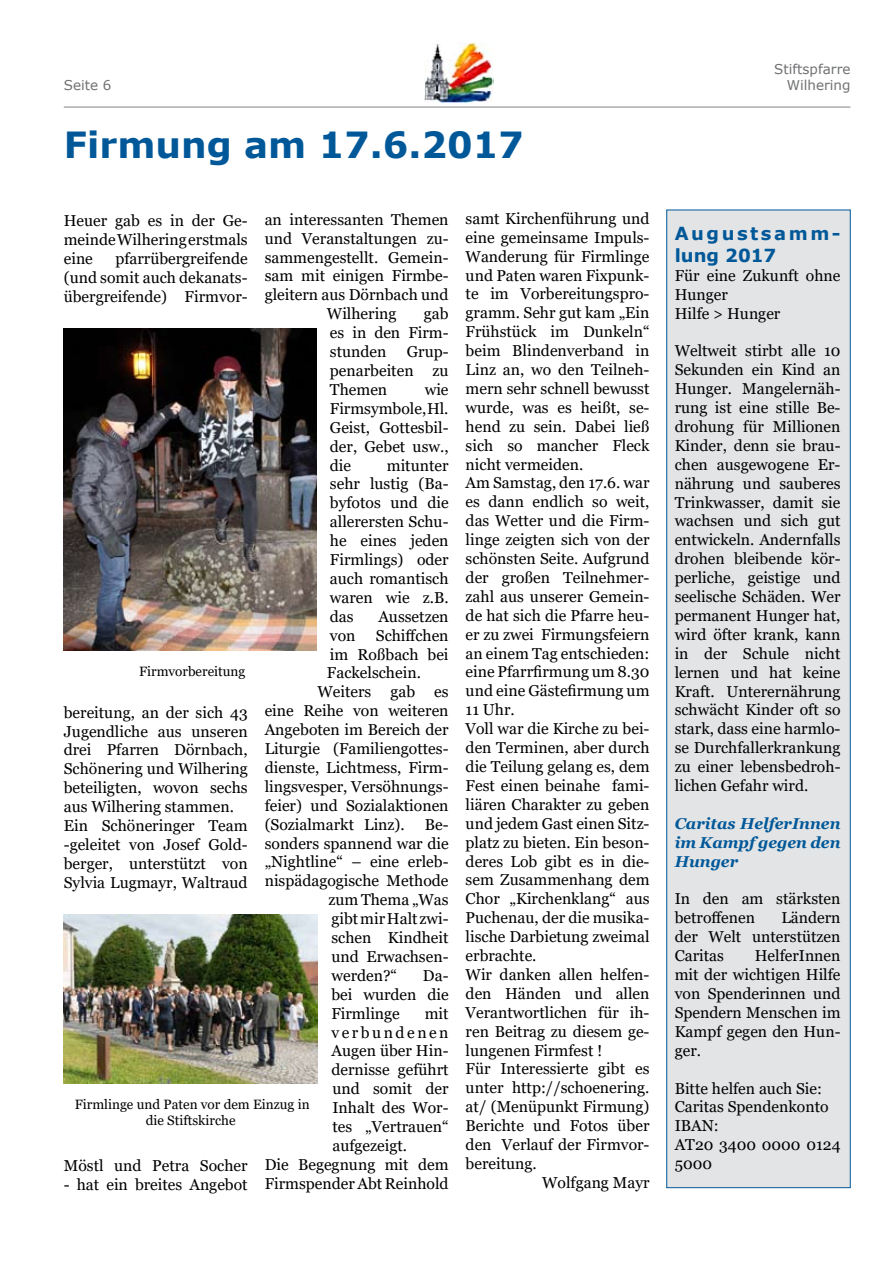
<style>
.page{position:relative;width:893px;height:1263px;background:#fff}
.page>*{position:absolute;margin:0;border:0;box-sizing:border-box;transform-origin:0 0}
.t1{font:700 36px "Verdana";color:#005899}
.t2{font:700 18px/21.6px "Verdana";letter-spacing:.14em;color:#005899}
.t3{font:15.75px/18.9px "Georgia";color:#000;text-align:justify}
.t4{font:italic 700 15.75px/18.9px "Georgia";color:#005899;text-align:justify}
.t5{font:15.75px "Georgia";letter-spacing:.16em;color:#000}
.t6{font:13.5px/16.2px "Georgia";color:#000;text-align:center}
.t7{font:13.5px/16.2px "Verdana";color:#707173;text-align:right}
</style>
<div class="page">
<hr style="left:64px;top:107px;width:786px;height:1px;background:#000">
<img style="left:425px;top:43px;width:69px;height:60px">
<div style="left:666px;top:210px;width:184px;height:978px;background:#e3e4e5"></div>
<img style="left:64px;top:328px;width:252px;height:323px">
<img style="left:64px;top:914px;width:253px;height:169px">
<p class="t7" style="left:64px;top:77px;width:49px">Seite 6</p>
<h1 class="t1" style="left:64px;top:119px;width:462px">Firmung am 17.6.2017</h1>
<p class="t3" style="left:64px;top:212px;width:185px">Heuer gab es in der Ge&shy;meinde Wilhering erstmals eine</p>
<p class="t3" style="left:64px;top:249px;width:185px;text-indent:52px">pfarrübergreifende (und somit auch dekanats&shy;übergreifende) Firmvor-</p>
<p class="t3" style="left:265px;top:210px;width:185px">an interessanten Themen</p>
<p class="t3" style="left:265px;top:229px;width:185px">und Veranstaltungen zu-</p>
<p class="t3" style="left:265px;top:248px;width:185px">sammengestellt. Gemein-</p>
<p class="t3" style="left:265px;top:267px;width:185px">sam mit einigen Firmbe-</p>
<p class="t3" style="left:265px;top:286px;width:185px">gleitern aus Dörnbach und</p>
<p class="t3" style="left:327px;top:305px;width:71px">Wilhering</p>
<p class="t3" style="left:330px;top:305px;width:120px;text-indent:94px">gab es in den Firm&shy;stunden</p>
<p class="t3" style="left:330px;top:342px;width:120px;text-indent:77px">Grup&shy;penarbeiten zu Themen</p>
<p class="t3" style="left:330px;top:380px;width:120px;text-indent:95px">wie Firmsymbole, Hl.<br>Geist, Gottesbil&shy;der, Gebet usw., die</p>
<p class="t3" style="left:330px;top:456px;width:120px;text-indent:57px">mitunter sehr lustig (Ba&shy;byfotos und die allerersten Schu&shy;he eines jeden Firmlings) oder auch romantisch waren wie z.B. das</p>
<p class="t3" style="left:378px;top:607px;width:72px">Aussetzen</p>
<p class="t3" style="left:330px;top:626px;width:27px">von</p>
<p class="t3" style="left:376px;top:626px;width:74px">Schiffchen</p>
<p class="t3" style="left:330px;top:645px;width:120px">im Roßbach bei</p>
<p class="t3" style="left:327px;top:664px;width:95px">Fackelschein.</p>
<p class="t3" style="left:317px;top:683px;width:133px">Weiters gab es</p>
<p class="t3" style="left:265px;top:702px;width:185px">eine Reihe von weiteren</p>
<p class="t3" style="left:265px;top:720px;width:185px">Angeboten im Bereich der</p>
<p class="t3" style="left:265px;top:739px;width:185px">Liturgie (Familiengottes-</p>
<p class="t3" style="left:265px;top:758px;width:185px">dienste, Lichtmess, Firm-</p>
<p class="t3" style="left:265px;top:777px;width:185px">lingsvesper, Versöhnungs-</p>
<p class="t3" style="left:265px;top:796px;width:185px">feier) und Sozialaktionen</p>
<p class="t3" style="left:265px;top:815px;width:142px">(Sozialmarkt Linz).</p>
<p class="t3" style="left:425px;top:815px;width:25px">Be-</p>
<p class="t3" style="left:265px;top:834px;width:185px">sonders spannend war die</p>
<p class="t3" style="left:265px;top:853px;width:185px">„Nightline“ – eine erleb-</p>
<p class="t3" style="left:265px;top:872px;width:185px">nispädagogische Methode</p>
<p class="t3" style="left:328px;top:891px;width:122px">zum Thema „Was</p>
<p class="t3" style="left:331px;top:909px;width:119px">gibt mir Halt zwi-</p>
<p class="t3" style="left:331px;top:928px;width:119px">schen Kindheit</p>
<p class="t3" style="left:331px;top:947px;width:119px">und Erwachsen-</p>
<p class="t3" style="left:331px;top:966px;width:67px">werden?“</p>
<p class="t6" style="left:139px;top:664px;width:108px">Firmvorbereitung</p>
<p class="t3" style="left:64px;top:703px;width:185px;text-align:left">bereitung, an der sich 43<br>Jugendliche aus unseren drei Pfarren Dörnbach,<br>Schönering und Wilhering beteiligten, wovon sechs aus Wilhering stammen.<br>Ein Schöneringer Team -geleitet von Josef Gold&shy;berger, unterstützt von<br>Sylvia Lugmayr, Waltraud</p>
<p class="t3" style="left:331px;top:966px;width:119px;text-indent:92px">Da&shy;bei wurden die Firmlinge</p>
<p class="t3" style="left:425px;top:1004px;width:25px">mit</p>
<p class="t5" style="left:331px;top:1022px;width:119px">verbundenen</p>
<p class="t3" style="left:331px;top:1042px;width:119px">Augen über Hin-</p>
<p class="t3" style="left:331px;top:1061px;width:119px">dernisse geführt</p>
<p class="t3" style="left:332px;top:1080px;width:118px">und somit der</p>
<p class="t3" style="left:332px;top:1098px;width:118px">Inhalt des Wor-</p>
<p class="t3" style="left:332px;top:1117px;width:118px">tes „Vertrauen“</p>
<p class="t3" style="left:332px;top:1136px;width:76px">aufgezeigt.</p>
<p class="t3" style="left:265px;top:1155px;width:185px">Die Begegnung mit dem</p>
<p class="t3" style="left:265px;top:1174px;width:185px">Firmspender Abt Reinhold</p>
<p class="t6" style="left:75px;top:1096px;width:236px">Firmlinge und Paten vor dem Einzug in die Stiftskirche</p>
<p class="t3" style="left:64px;top:1157px;width:185px">Möstl und Petra Socher</p>
<p class="t3" style="left:64px;top:1176px;width:185px">- hat ein breites Angebot</p>
<p class="t3" style="left:466px;top:209px;width:185px">samt Kirchenführung und</p>
<p class="t3" style="left:466px;top:228px;width:185px">eine gemeinsame Impuls-</p>
<p class="t3" style="left:466px;top:247px;width:185px">Wanderung für Firmlinge</p>
<p class="t3" style="left:466px;top:266px;width:185px">und Paten waren Fixpunk-</p>
<p class="t3" style="left:466px;top:285px;width:185px">te im Vorbereitungspro-</p>
<p class="t3" style="left:466px;top:304px;width:185px">gramm. Sehr gut kam „Ein</p>
<p class="t3" style="left:466px;top:323px;width:185px">Frühstück im Dunkeln“</p>
<p class="t3" style="left:466px;top:342px;width:185px">beim Blindenverband in</p>
<p class="t3" style="left:466px;top:360px;width:185px">Linz an, wo den Teilneh-</p>
<p class="t3" style="left:466px;top:379px;width:185px">mern sehr schnell bewusst</p>
<p class="t3" style="left:466px;top:398px;width:185px">wurde, was es heißt, se-</p>
<p class="t3" style="left:466px;top:417px;width:185px">hend zu sein. Dabei ließ</p>
<p class="t3" style="left:466px;top:436px;width:185px">sich so mancher Fleck</p>
<p class="t3" style="left:466px;top:455px;width:119px">nicht vermeiden.</p>
<p class="t3" style="left:466px;top:474px;width:185px">Am Samstag, den 17.6. war</p>
<p class="t3" style="left:466px;top:493px;width:185px">es dann endlich so weit,</p>
<p class="t3" style="left:466px;top:512px;width:185px">das Wetter und die Firm-</p>
<p class="t3" style="left:466px;top:531px;width:185px">linge zeigten sich von der</p>
<p class="t3" style="left:466px;top:549px;width:185px">schönsten Seite. Aufgrund</p>
<p class="t3" style="left:466px;top:568px;width:185px">der großen Teilnehmer-</p>
<p class="t3" style="left:466px;top:587px;width:185px">zahl aus unserer Gemein-</p>
<p class="t3" style="left:466px;top:606px;width:185px">de hat sich die Pfarre heu-</p>
<p class="t3" style="left:466px;top:625px;width:185px">er zu zwei Firmungsfeiern</p>
<p class="t3" style="left:466px;top:644px;width:185px">an einem Tag entschieden:</p>
<p class="t3" style="left:466px;top:663px;width:185px">eine Pfarrfirmung um 8.30</p>
<p class="t3" style="left:466px;top:682px;width:185px">und eine Gästefirmung um</p>
<p class="t3" style="left:466px;top:701px;width:51px">11 Uhr.</p>
<p class="t3" style="left:466px;top:720px;width:185px">Voll war die Kirche zu bei-</p>
<p class="t3" style="left:466px;top:738px;width:185px">den Terminen, aber durch</p>
<p class="t3" style="left:466px;top:757px;width:185px">die Teilung gelang es, dem</p>
<p class="t3" style="left:466px;top:776px;width:185px">Fest einen beinahe fami-</p>
<p class="t3" style="left:466px;top:795px;width:185px">liären Charakter zu geben</p>
<p class="t3" style="left:466px;top:814px;width:185px">und jedem Gast einen Sitz-</p>
<p class="t3" style="left:466px;top:833px;width:185px">platz zu bieten. Ein beson-</p>
<p class="t3" style="left:466px;top:852px;width:185px">deres Lob gibt es in die-</p>
<p class="t3" style="left:466px;top:871px;width:185px">sem Zusammenhang dem</p>
<p class="t3" style="left:466px;top:890px;width:185px">Chor „Kirchenklang“ aus</p>
<p class="t3" style="left:466px;top:909px;width:185px">Puchenau, der die musika-</p>
<p class="t3" style="left:466px;top:927px;width:185px">lische Darbietung zweimal</p>
<p class="t3" style="left:466px;top:946px;width:72px">erbrachte.</p>
<p class="t3" style="left:466px;top:965px;width:185px">Wir danken allen helfen-</p>
<p class="t3" style="left:466px;top:984px;width:185px">den Händen und allen</p>
<p class="t3" style="left:466px;top:1003px;width:185px">Verantwortlichen für ih-</p>
<p class="t3" style="left:466px;top:1022px;width:185px">ren Beitrag zu diesem ge-</p>
<p class="t3" style="left:466px;top:1041px;width:138px">lungenen Firmfest !</p>
<p class="t3" style="left:466px;top:1060px;width:185px">Für Interessierte gibt es</p>
<p class="t3" style="left:466px;top:1079px;width:185px">unter http://schoenering.</p>
<p class="t3" style="left:466px;top:1098px;width:185px">at/ (Menüpunkt Firmung)</p>
<p class="t3" style="left:466px;top:1116px;width:185px">Berichte und Fotos über</p>
<p class="t3" style="left:466px;top:1135px;width:185px">den Verlauf der Firmvor-</p>
<p class="t3" style="left:466px;top:1154px;width:73px">bereitung.</p>
<p class="t3" style="left:542px;top:1173px;width:109px">Wolfgang Mayr</p>
<p class="t7" style="left:774px;top:61px;width:78px">Stiftspfarre<br>Wilhering</p>
<p class="t2" style="left:675px;top:222px;width:167px">Augustsamm&shy;lung 2017</p>
<p class="t3" style="left:675px;top:266px;width:167px;text-align:left">Für eine Zukunft ohne<br>Hunger<br>Hilfe &gt; Hunger</p>
<p class="t3" style="left:675px;top:342px;width:167px">Weltweit stirbt alle 10<br>Sekunden ein Kind an Hunger. Mangelernäh&shy;rung ist eine stille Be&shy;drohung für Millionen Kinder, denn sie brau&shy;chen ausgewogene Er&shy;nährung und sauberes Trinkwasser, damit sie wachsen und sich gut entwickeln. Andernfalls drohen bleibende kör&shy;perliche, geistige und seelische Schäden. Wer permanent Hunger hat, wird öfter krank, kann in der Schule nicht lernen und hat keine Kraft. Unterernährung schwächt Kinder oft so stark, dass eine harmlo&shy;se Durchfallerkrankung zu einer lebensbedroh&shy;lichen Gefahr wird.</p>
<p class="t4" style="left:675px;top:814px;width:167px">Caritas HelferInnen im Kampf gegen den Hunger</p>
<p class="t3" style="left:675px;top:890px;width:167px">In den am stärksten betroffenen</p>
<p class="t3" style="left:675px;top:909px;width:167px;text-indent:107px">Ländern der Welt unterstützen Caritas</p>
<p class="t3" style="left:675px;top:947px;width:167px;text-indent:80px">HelferInnen mit der wichtigen Hilfe von Spenderinnen und Spendern Menschen im Kampf gegen den Hun&shy;ger.</p>
<p class="t3" style="left:675px;top:1079px;width:167px;text-align:left">Bitte helfen auch Sie:<br>Caritas Spendenkonto<br>IBAN:<br>AT20 3400 0000 0124<br>5000</p>
</div>
